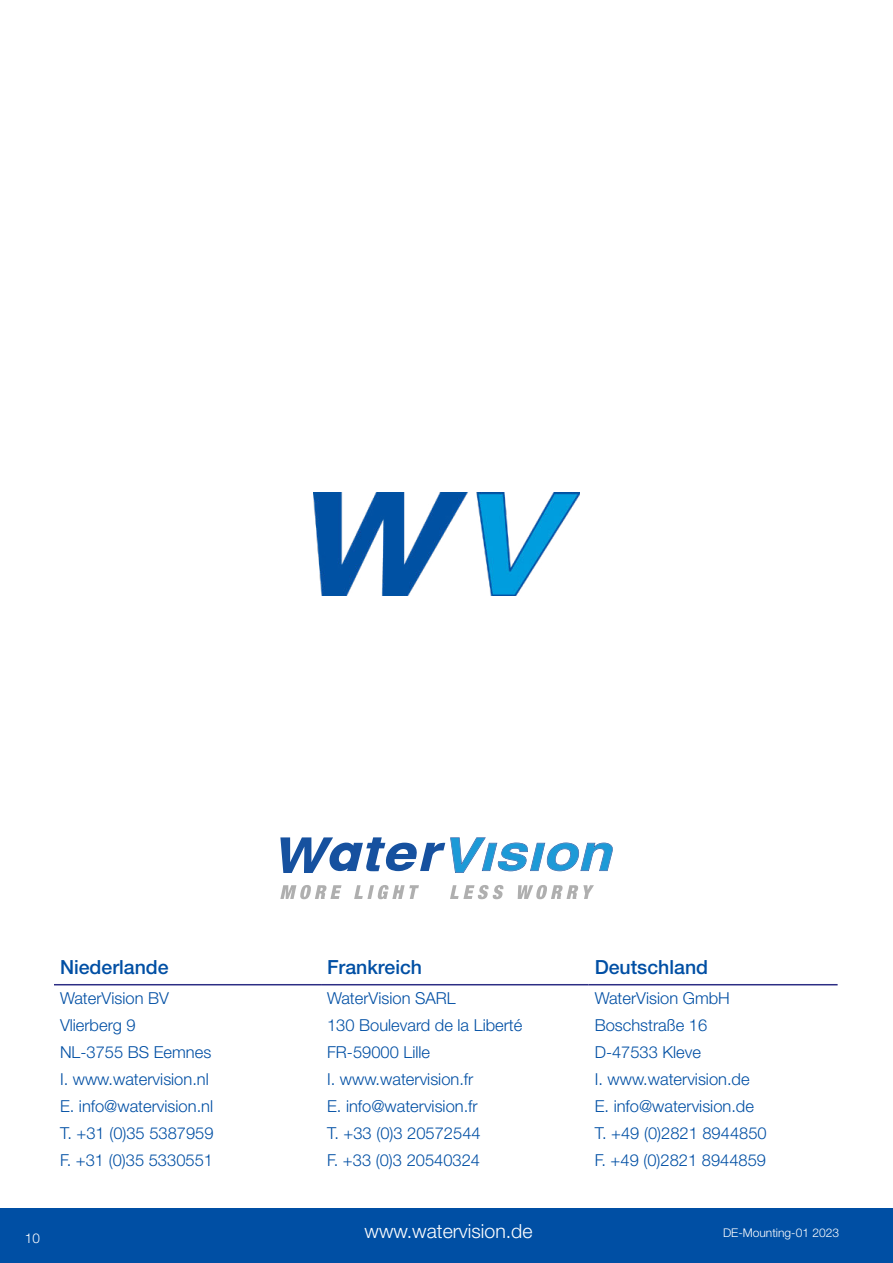
<style>
.page{position:relative;width:893px;height:1263px;background:#fff}
.page>*{position:absolute;margin:0;border:0;box-sizing:border-box;transform-origin:0 0}
.t1{font:500 19.5px "Helvetica Neue";color:#004fa4}
.t2{font:300 19.5px "Helvetica Neue";color:#fff}
.t3{font:300 16.5px/27px "Helvetica Neue";color:#004fa4}
.t4{font:300 13.5px "Helvetica Neue";color:#fff}
.t5{font:300 12px "Helvetica Neue";color:#fff}
</style>
<div class="page">
<div style="left:0;top:1208px;width:893px;height:55px;background:#004fa4"></div>
<hr style="left:54px;top:984px;width:267px;height:1px;background:#2c2d84">
<hr style="left:321px;top:984px;width:268px;height:1px;background:#2c2d84">
<hr style="left:589px;top:984px;width:249px;height:1px;background:#2c2d84">
<img style="left:314px;top:492px;width:265px;height:104px">
<svg style="left:280px;top:837px;width:333px;height:36px"></svg>
<svg style="left:280px;top:885px;width:61px;height:14px"></svg>
<svg style="left:354px;top:885px;width:65px;height:14px"></svg>
<svg style="left:450px;top:885px;width:54px;height:14px"></svg>
<svg style="left:518px;top:885px;width:76px;height:14px"></svg>
<p class="t1" style="left:60px;top:960px;width:110px">Niederlande</p>
<p class="t1" style="left:327px;top:960px;width:97px">Frankreich</p>
<p class="t1" style="left:595px;top:960px;width:115px">Deutschland</p>
<p class="t3" style="left:60px;top:987px;width:155px">WaterVision BV<br>Vlierberg 9<br>NL-3755 BS Eemnes<br>I. www.watervision.nl<br>E. info@watervision.nl<br>T. +31 (0)35 5387959<br>F. +31 (0)35 5330551</p>
<p class="t3" style="left:327px;top:986px;width:197px">WaterVision SARL<br>130 Boulevard de la Liberté<br>FR-59000 Lille<br>I. www.watervision.fr<br>E. info@watervision.fr<br>T. +33 (0)3 20572544<br>F. +33 (0)3 20540324</p>
<p class="t3" style="left:595px;top:986px;width:173px">WaterVision GmbH<br>Boschstraße 16<br>D-47533 Kleve<br>I. www.watervision.de<br>E. info@watervision.de<br>T. +49 (0)2821 8944850<br>F. +49 (0)2821 8944859</p>
<p class="t4" style="left:25px;top:1233px;width:17px">10</p>
<p class="t2" style="left:365px;top:1224px;width:169px">www.watervision.de</p>
<p class="t5" style="left:723px;top:1228px;width:118px">DE-Mounting-01 2023</p>
</div>
